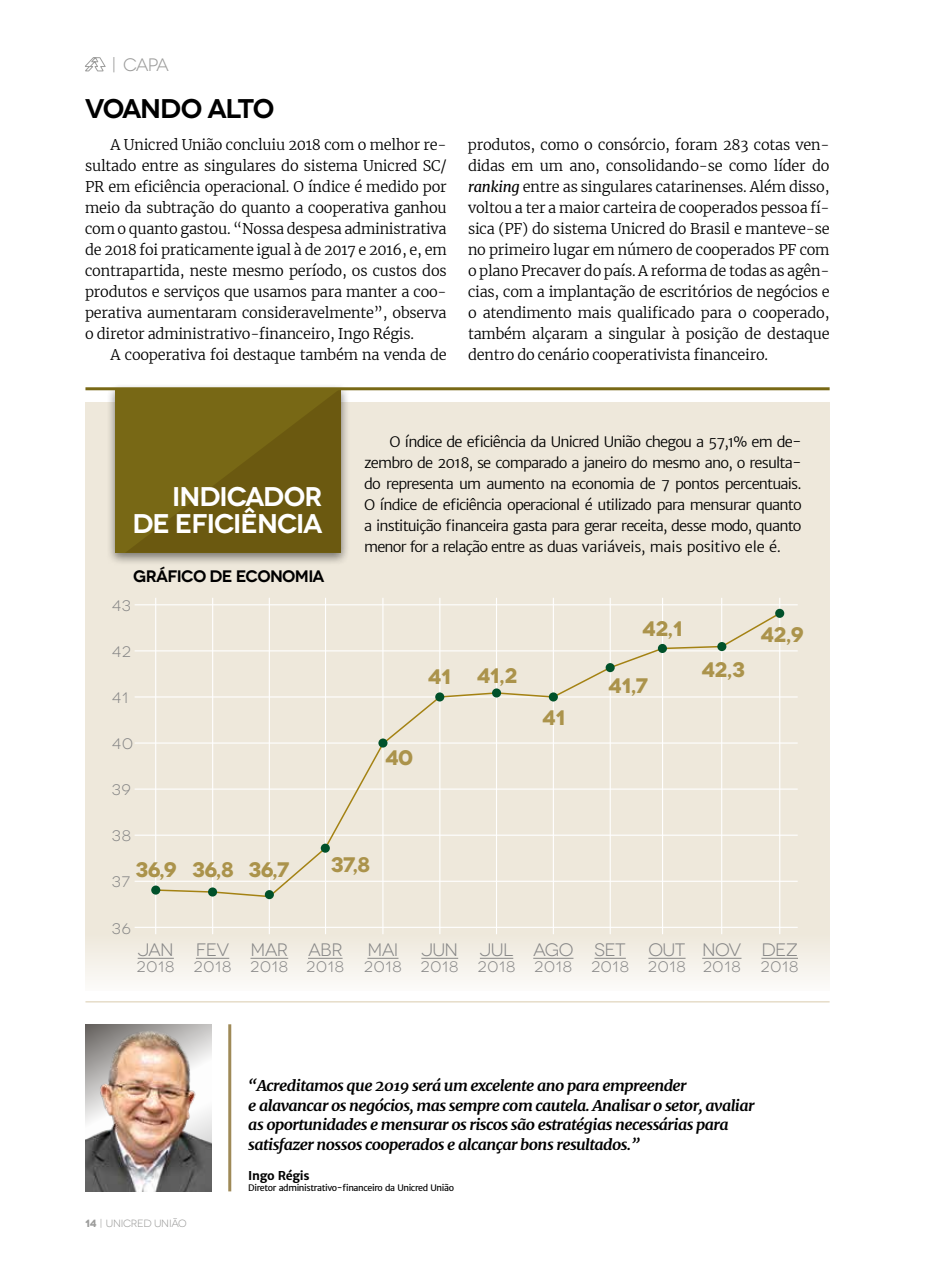
<style>
.page{position:relative;width:936px;height:1276px;background:#fff}
.page>*{position:absolute;margin:0;border:0;box-sizing:border-box;transform-origin:0 0}
.t1{font:600 27px/27px "Novecentowide";letter-spacing:-.04em;color:#fff;text-align:right}
.t2{font:600 27px "Novecentowide";letter-spacing:-.05em;color:#000}
.t3{font:700 21px "Novecentowide";letter-spacing:-.03em;color:#ab934b}
.t4{font:18px "Novecentowide";letter-spacing:-.035em;color:#878787}
.t5{font:18px "Novecentowide";color:#9d9d9c}
.t6{font:600 16.65px "Novecentowide";letter-spacing:-.04em;color:#000}
.t7{font:15.15px "Novecentowide";letter-spacing:.07em;color:#878787}
.t8{font:italic 700 15px/19.5px "Merriweather";letter-spacing:-.035em;color:#000;scale:1.05 1}
.t9{font:300 14.55px/21px "Merriweather";letter-spacing:-.015em;color:#000;text-align:justify}
.t10{font:300 14.55px/21px "Merriweather Sans";letter-spacing:-.025em;color:#000;text-align:justify}
.t11{font:700 12px "Merriweather Sans";letter-spacing:-.03em;color:#000}
.t12{font:10.5px "Novecentowide";letter-spacing:-.025em;color:#9d9d9c}
.t13{font:9px "Merriweather Sans";letter-spacing:-.04em;color:#000}
.s1{font-weight:400;font-style:italic}
.s2{font-weight:700}
</style>
<div class="page">
<div style="left:85px;top:401px;width:744px;height:589px;background:#eee8db"></div>
<hr style="left:779px;top:598px;width:1px;height:336px;background:#fff">
<hr style="left:721px;top:598px;width:1px;height:336px;background:#fff">
<hr style="left:662px;top:598px;width:1px;height:336px;background:#fff">
<hr style="left:609px;top:598px;width:1px;height:336px;background:#fff">
<hr style="left:552px;top:598px;width:2px;height:336px;background:#fff">
<hr style="left:496px;top:598px;width:1px;height:336px;background:#fff">
<hr style="left:439px;top:598px;width:1px;height:336px;background:#fff">
<hr style="left:382px;top:598px;width:1px;height:336px;background:#fff">
<hr style="left:325px;top:598px;width:1px;height:336px;background:#fff">
<hr style="left:269px;top:598px;width:1px;height:336px;background:#fff">
<hr style="left:212px;top:598px;width:1px;height:336px;background:#fff">
<hr style="left:155px;top:598px;width:1px;height:336px;background:#fff">
<div style="left:85px;top:1023px;width:126px;height:168px;background:linear-gradient(to right,#64605d,#c8c6c5)"></div>
<img style="left:85px;top:1029px;width:126px;height:162px">
<svg style="left:85px;top:57px;width:21px;height:15px"></svg>
<hr style="left:228px;top:1024px;width:3px;height:167px;background:#9f8a58">
<div style="left:85px;top:933px;width:744px;height:65px;background:linear-gradient(to bottom,#ede6d9,#fff)"></div>
<div style="left:106px;top:383px;width:244px;height:183px;background:#000;opacity:.5"></div>
<div style="left:115px;top:388px;width:226px;height:165px;background:#786815"></div>
<svg style="left:126px;top:390px;width:215px;height:163px"></svg>
<hr style="left:85px;top:1001px;width:744px;height:1px;background:#e6ddc8">
<hr style="left:85px;top:387px;width:744px;height:3px;background:#786815">
<hr style="left:135px;top:926px;width:662px;height:2px;background:#fff">
<hr style="left:135px;top:880px;width:662px;height:2px;background:#fff">
<hr style="left:135px;top:834px;width:662px;height:1px;background:#fff">
<hr style="left:135px;top:788px;width:662px;height:1px;background:#fff">
<hr style="left:135px;top:742px;width:662px;height:1px;background:#fff">
<hr style="left:135px;top:696px;width:662px;height:1px;background:#fff">
<hr style="left:135px;top:650px;width:662px;height:1px;background:#fff">
<hr style="left:135px;top:604px;width:662px;height:1px;background:#fff">
<hr style="left:138px;top:958px;width:36px;height:1px;background:#878787">
<hr style="left:308px;top:958px;width:34px;height:1px;background:#878787">
<hr style="left:480px;top:958px;width:33px;height:1px;background:#878787">
<hr style="left:648px;top:958px;width:37px;height:1px;background:#878787">
<hr style="left:196px;top:958px;width:33px;height:1px;background:#878787">
<hr style="left:367px;top:958px;width:31px;height:1px;background:#878787">
<hr style="left:533px;top:958px;width:40px;height:1px;background:#878787">
<hr style="left:702px;top:958px;width:39px;height:1px;background:#878787">
<hr style="left:250px;top:958px;width:38px;height:1px;background:#878787">
<hr style="left:421px;top:958px;width:37px;height:1px;background:#878787">
<svg style="left:154px;top:611px;width:627px;height:287px"></svg>
<hr style="left:594px;top:958px;width:31px;height:1px;background:#878787">
<hr style="left:761px;top:958px;width:37px;height:1px;background:#878787">
<div style="left:151px;top:885px;width:9px;height:9px;background:#00512a;border-radius:50%"></div>
<div style="left:208px;top:887px;width:9px;height:9px;background:#00512a;border-radius:50%"></div>
<div style="left:265px;top:890px;width:9px;height:9px;background:#00512a;border-radius:50%"></div>
<div style="left:321px;top:843px;width:9px;height:9px;background:#00512a;border-radius:50%"></div>
<div style="left:378px;top:738px;width:9px;height:9px;background:#00512a;border-radius:50%"></div>
<div style="left:435px;top:692px;width:9px;height:9px;background:#00512a;border-radius:50%"></div>
<div style="left:549px;top:692px;width:9px;height:9px;background:#00512a;border-radius:50%"></div>
<div style="left:605px;top:663px;width:9px;height:9px;background:#00512a;border-radius:50%"></div>
<div style="left:492px;top:688px;width:9px;height:9px;background:#00512a;border-radius:50%"></div>
<div style="left:657px;top:644px;width:10px;height:9px;background:#00512a;border-radius:50%"></div>
<div style="left:717px;top:642px;width:9px;height:9px;background:#00512a;border-radius:50%"></div>
<div style="left:775px;top:609px;width:9px;height:9px;background:#00512a;border-radius:50%"></div>
<p class="t5" style="left:112px;top:55px;width:59px">| CAPA</p>
<h1 class="t2" style="left:85px;top:92px;width:191px">VOANDO ALTO</h1>
<p class="t9" style="left:85px;top:134px;width:363px;text-indent:26px">A Unicred União concluiu 2018 com o melhor re&shy;sultado entre as singulares do sistema Unicred SC/ PR em eficiência operacional. O índice é medido por meio da subtração do quanto a cooperativa ganhou com o quanto gastou. “Nossa despesa administrativa de 2018 foi praticamente igual à de 2017 e 2016, e, em contrapartida, neste mesmo período, os custos dos produtos e serviços que usamos para manter a coo&shy;perativa aumentaram consideravelmente”, observa o diretor administrativo-financeiro, Ingo Régis.</p>
<p class="t9" style="left:111px;top:344px;width:337px">A cooperativa foi destaque também na venda de</p>
<p class="t9" style="left:468px;top:134px;width:363px">produtos, como o consórcio, foram 283 cotas ven&shy;didas em um ano, consolidando-se como líder do <span class="s1">ranking</span> entre as singulares catarinenses. Além disso, voltou a ter a maior carteira de cooperados pessoa fí&shy;sica (PF) do sistema Unicred do Brasil e manteve-se no primeiro lugar em número de cooperados PF com o plano Precaver do país. A reforma de todas as agên&shy;cias, com a implantação de escritórios de negócios e o atendimento mais qualificado para o cooperado, também alçaram a singular à posição de destaque dentro do cenário cooperativista financeiro.</p>
<h1 class="t1" style="left:132px;top:483px;width:191px">INDICADOR<br>DE EFICIÊNCIA</h1>
<p class="t6" style="left:133px;top:566px;width:193px">GRÁFICO DE ECONOMIA</p>
<p class="t7" style="left:112px;top:596px;width:21px">43</p>
<p class="t7" style="left:112px;top:643px;width:21px">42</p>
<p class="t7" style="left:112px;top:689px;width:18px">41</p>
<p class="t7" style="left:112px;top:735px;width:23px">40</p>
<p class="t7" style="left:112px;top:781px;width:21px">39</p>
<p class="t7" style="left:112px;top:827px;width:21px">38</p>
<p class="t10" style="left:364px;top:431px;width:439px;text-indent:26px">O índice de eficiência da Unicred União chegou a 57,1% em de&shy;zembro de 2018, se comparado a janeiro do mesmo ano, o resulta&shy;do representa um aumento na economia de 7 pontos percentuais.<br>O índice de eficiência operacional é utilizado para mensurar quanto a instituição financeira gasta para gerar receita, desse modo, quanto menor for a relação entre as duas variáveis, mais positivo ele é.</p>
<h2 class="t3" style="left:428px;top:662px;width:91px">41 41,2</h2>
<h2 class="t3" style="left:385px;top:745px;width:30px">40</h2>
<h2 class="t3" style="left:542px;top:704px;width:25px">41</h2>
<h2 class="t3" style="left:642px;top:615px;width:42px">42,1</h2>
<h2 class="t3" style="left:608px;top:672px;width:41px">41,7</h2>
<h2 class="t3" style="left:701px;top:656px;width:45px">42,3</h2>
<h2 class="t3" style="left:760px;top:621px;width:45px">42,9</h2>
<h2 class="t3" style="left:135px;top:856px;width:155px">36,9 36,8 36,7</h2>
<h2 class="t3" style="left:331px;top:851px;width:41px">37,8</h2>
<p class="t7" style="left:112px;top:873px;width:20px">37</p>
<p class="t7" style="left:112px;top:919px;width:21px">36</p>
<p class="t4" style="left:138px;top:939px;width:38px">JAN</p>
<p class="t7" style="left:137px;top:958px;width:39px">2018</p>
<p class="t4" style="left:196px;top:939px;width:35px">FEV</p>
<p class="t7" style="left:194px;top:958px;width:39px">2018</p>
<p class="t4" style="left:250px;top:939px;width:39px">MAR</p>
<p class="t7" style="left:250px;top:958px;width:39px">2018</p>
<p class="t4" style="left:308px;top:939px;width:36px">ABR</p>
<p class="t7" style="left:306px;top:958px;width:39px">2018</p>
<p class="t4" style="left:367px;top:939px;width:33px">MAI</p>
<p class="t7" style="left:364px;top:958px;width:39px">2018</p>
<p class="t4" style="left:421px;top:939px;width:38px">JUN</p>
<p class="t7" style="left:421px;top:958px;width:39px">2018</p>
<p class="t4" style="left:480px;top:939px;width:35px">JUL</p>
<p class="t7" style="left:477px;top:958px;width:39px">2018</p>
<p class="t4" style="left:533px;top:939px;width:42px">AGO</p>
<p class="t7" style="left:534px;top:958px;width:39px">2018</p>
<p class="t4" style="left:594px;top:939px;width:33px">SET</p>
<p class="t7" style="left:591px;top:958px;width:39px">2018</p>
<p class="t4" style="left:648px;top:939px;width:39px">OUT</p>
<p class="t7" style="left:648px;top:958px;width:39px">2018</p>
<p class="t4" style="left:702px;top:939px;width:41px">NOV</p>
<p class="t7" style="left:703px;top:958px;width:39px">2018</p>
<p class="t4" style="left:761px;top:939px;width:38px">DEZ</p>
<p class="t7" style="left:760px;top:958px;width:39px">2018</p>
<p class="t12" style="left:85px;top:1217px;width:103px"><span class="s2">14</span> | UNICRED UNIÃO</p>
<p class="t8" style="left:248px;top:1075px;width:483px">“Acreditamos que 2019 será um excelente ano para empreender<br>e alavancar os negócios, mas sempre com cautela. Analisar o setor, avaliar as oportunidades e mensurar os riscos são estratégias necessárias para satisfazer nossos cooperados e alcançar bons resultados.”</p>
<p class="t11" style="left:248px;top:1168px;width:63px">Ingo Régis</p>
<p class="t13" style="left:248px;top:1182px;width:207px">Diretor administrativo-financeiro da Unicred União</p>
</div>
